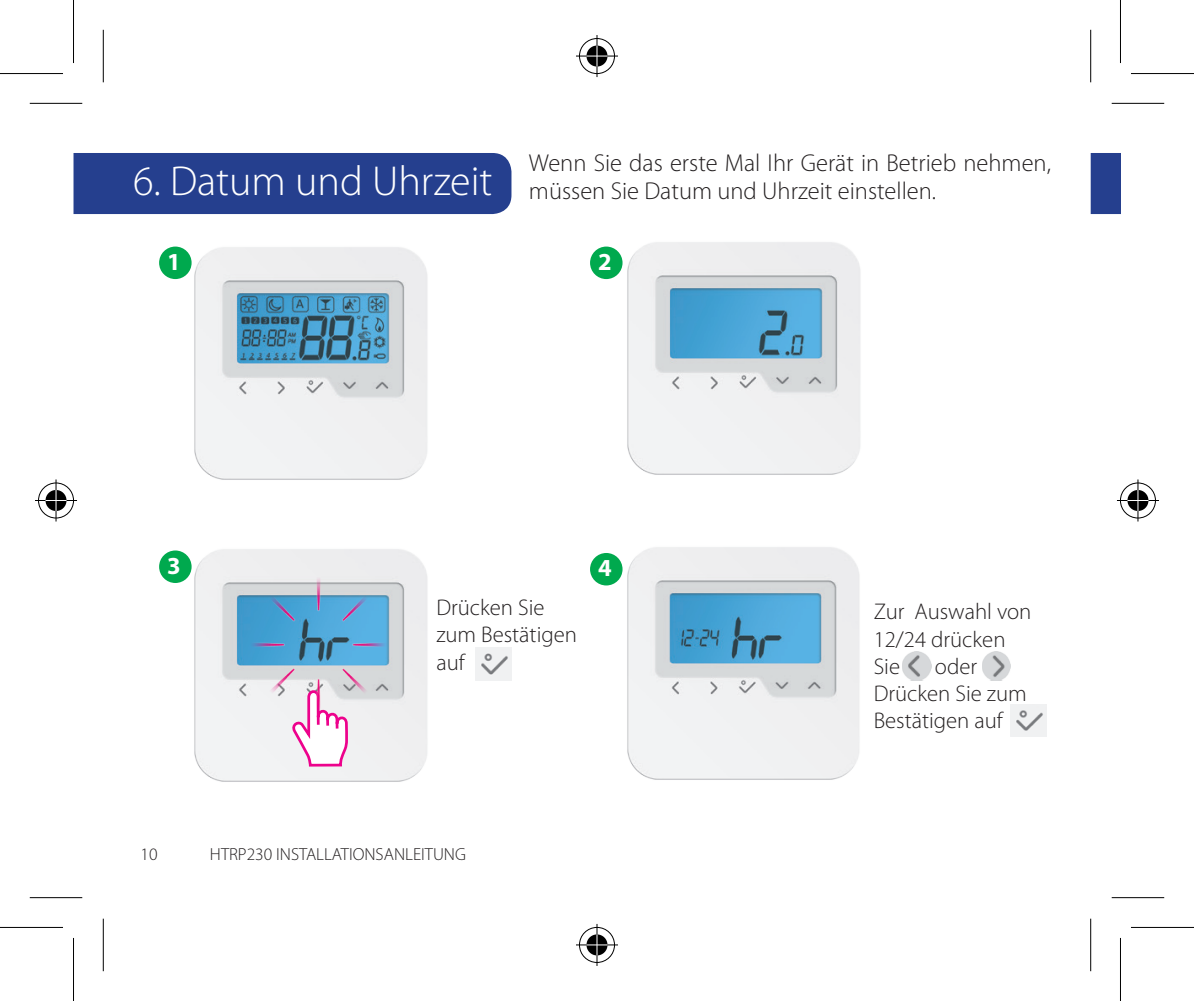
<style>
.page{position:relative;width:1194px;height:1001px;background:#fff}
.page>*{position:absolute;margin:0;border:0;box-sizing:border-box;transform-origin:0 0}
.t1{font:300 42px "Myriad Pro";color:#fff}
.t2{font:300 24.5px/28px "Myriad Pro";color:#231f20}
.t3{font:700 24.5px "Myriad Pro";color:#fff}
.t4{font:300 22.75px/27.3px "Myriad Pro";color:#231f20}
.t5{font:300 17.5px "Myriad Pro";color:#231f20}
</style>
<div class="page">
<div style="left:74px;top:153px;width:437px;height:61px;background:#253f8e"></div>
<div style="left:1090px;top:153px;width:30px;height:61px;background:#253f8e"></div>
<img style="left:476px;top:647px;width:36px;height:33px">
<img style="left:1011px;top:704px;width:36px;height:32px">
<img style="left:982px;top:651px;width:29px;height:29px">
<img style="left:902px;top:651px;width:29px;height:29px">
<img style="left:184px;top:549px;width:244px;height:233px">
<svg style="left:292px;top:712px;width:56px;height:54px"></svg>
<img style="left:250px;top:576px;width:136px;height:136px">
<img style="left:616px;top:547px;width:244px;height:233px">
<div style="left:159px;top:550px;width:33px;height:33px;background:#00a94e;border-radius:50%"></div>
<img style="left:184px;top:247px;width:244px;height:233px">
<img style="left:616px;top:242px;width:245px;height:233px">
<div style="left:159px;top:246px;width:33px;height:33px;background:#00a94e;border-radius:50%"></div>
<div style="left:590px;top:246px;width:32px;height:33px;background:#00a94e;border-radius:50%"></div>
<div style="left:590px;top:553px;width:32px;height:32px;background:#00a94e;border-radius:50%"></div>
<svg style="left:30px;top:102px;width:52px;height:1px"></svg>
<svg style="left:1111px;top:102px;width:53px;height:1px"></svg>
<svg style="left:30px;top:898px;width:52px;height:1px"></svg>
<svg style="left:1111px;top:898px;width:53px;height:1px"></svg>
<svg style="left:102px;top:30px;width:1px;height:52px"></svg>
<svg style="left:102px;top:918px;width:1px;height:52px"></svg>
<svg style="left:1091px;top:30px;width:1px;height:52px"></svg>
<svg style="left:1091px;top:918px;width:1px;height:52px"></svg>
<hr style="left:30px;top:103px;width:52px;height:1px;background:#000">
<hr style="left:1111px;top:103px;width:53px;height:1px;background:#000">
<hr style="left:30px;top:896px;width:52px;height:2px;background:#000">
<hr style="left:1111px;top:896px;width:53px;height:2px;background:#000">
<hr style="left:103px;top:30px;width:1px;height:52px;background:#000">
<hr style="left:103px;top:918px;width:1px;height:52px;background:#000">
<hr style="left:1090px;top:30px;width:1px;height:52px;background:#000">
<hr style="left:1090px;top:918px;width:1px;height:52px;background:#000">
<div style="left:0;top:71px;width:63px;height:5px;background:#f8f8f8"></div>
<div style="left:1131px;top:71px;width:63px;height:5px;background:#f8f8f8"></div>
<svg style="left:0;top:927px;width:63px;height:1px"></svg>
<svg style="left:1131px;top:927px;width:63px;height:1px"></svg>
<hr style="left:0;top:73px;width:63px;height:1px;background:#000">
<hr style="left:1131px;top:73px;width:63px;height:1px;background:#000">
<hr style="left:0;top:926px;width:63px;height:1px;background:#000">
<hr style="left:1131px;top:926px;width:63px;height:1px;background:#000">
<hr style="left:73px;top:0;width:1px;height:63px;background:#000">
<hr style="left:73px;top:937px;width:1px;height:63px;background:#000">
<hr style="left:1120px;top:0;width:1px;height:63px;background:#000">
<hr style="left:1120px;top:937px;width:1px;height:63px;background:#000">
<div style="left:577px;top:36px;width:40px;height:40px;border:4px solid #fff;border-radius:50%"></div>
<hr style="left:576px;top:54px;width:42px;height:4px;background:#fff">
<svg style="left:595px;top:35px;width:4px;height:42px"></svg>
<div style="left:584px;top:43px;width:26px;height:26px;border:4px solid #fff;border-radius:50%"></div>
<div style="left:579px;top:38px;width:36px;height:36px;border:1px solid #000;border-radius:50%"></div>
<hr style="left:576px;top:55px;width:42px;height:2px;background:#000">
<hr style="left:596px;top:35px;width:1px;height:42px;background:#000">
<div style="left:586px;top:46px;width:21px;height:21px;background:#000;border-radius:50%"></div>
<hr style="left:586px;top:55px;width:21px;height:2px;background:#fff">
<svg style="left:596px;top:46px;width:1px;height:21px"></svg>
<div style="left:577px;top:925px;width:40px;height:39px;border:4px solid #fff;border-radius:50%"></div>
<svg style="left:576px;top:942px;width:42px;height:4px"></svg>
<svg style="left:595px;top:924px;width:4px;height:41px"></svg>
<div style="left:584px;top:932px;width:26px;height:25px;border:4px solid #fff;border-radius:50%"></div>
<div style="left:579px;top:926px;width:36px;height:36px;border:1px solid #000;border-radius:50%"></div>
<hr style="left:576px;top:944px;width:42px;height:1px;background:#000">
<hr style="left:596px;top:923px;width:1px;height:42px;background:#000">
<svg style="left:586px;top:934px;width:21px;height:21px"></svg>
<div style="left:36px;top:480px;width:40px;height:40px;border:4px solid #fff;border-radius:50%"></div>
<hr style="left:35px;top:498px;width:42px;height:4px;background:#fff">
<hr style="left:54px;top:479px;width:4px;height:42px;background:#fff">
<div style="left:43px;top:487px;width:26px;height:26px;border:4px solid #fff;border-radius:50%"></div>
<div style="left:38px;top:482px;width:36px;height:36px;border:1px solid #000;border-radius:50%"></div>
<hr style="left:35px;top:500px;width:42px;height:1px;background:#000">
<hr style="left:55px;top:479px;width:2px;height:42px;background:#000">
<div style="left:46px;top:490px;width:21px;height:21px;background:#000;border-radius:50%"></div>
<svg style="left:46px;top:500px;width:21px;height:1px"></svg>
<hr style="left:55px;top:490px;width:2px;height:21px;background:#fff">
<div style="left:1118px;top:480px;width:39px;height:40px;border:4px solid #fff;border-radius:50%"></div>
<hr style="left:1117px;top:498px;width:42px;height:4px;background:#fff">
<svg style="left:1135px;top:479px;width:5px;height:42px"></svg>
<div style="left:1125px;top:487px;width:25px;height:26px;border:4px solid #fff;border-radius:50%"></div>
<div style="left:1120px;top:482px;width:36px;height:36px;border:1px solid #000;border-radius:50%"></div>
<hr style="left:1117px;top:500px;width:42px;height:1px;background:#000">
<hr style="left:1137px;top:479px;width:1px;height:42px;background:#000">
<svg style="left:1127px;top:490px;width:21px;height:21px"></svg>
<h1 class="t1" style="left:133px;top:157px;width:361px">6. Datum und Uhrzeit</h1>
<p class="t2" style="left:529px;top:149px;width:523px">Wenn Sie das erste Mal Ihr Gerät in Betrieb nehmen, müssen Sie Datum und Uhrzeit einstellen.</p>
<p class="t3" style="left:167px;top:245px;width:15px">1</p>
<p class="t3" style="left:598px;top:245px;width:15px">2</p>
<p class="t3" style="left:167px;top:549px;width:15px">3</p>
<p class="t3" style="left:598px;top:551px;width:15px">4</p>
<p class="t4" style="left:436px;top:594px;width:142px">Drücken Sie zum Bestätigen auf</p>
<p class="t4" style="left:874px;top:598px;width:159px">Zur Auswahl von<br>12/24 drücken<br>Sie</p>
<p class="t4" style="left:874px;top:652px;width:154px;text-indent:61px">oder<br>Drücken Sie zum<br>Bestätigen auf</p>
<p class="t5" style="left:140px;top:844px;width:19px">10</p>
<p class="t5" style="left:210px;top:844px;width:258px">HTRP230 INSTALLATIONSANLEITUNG</p>
</div>
